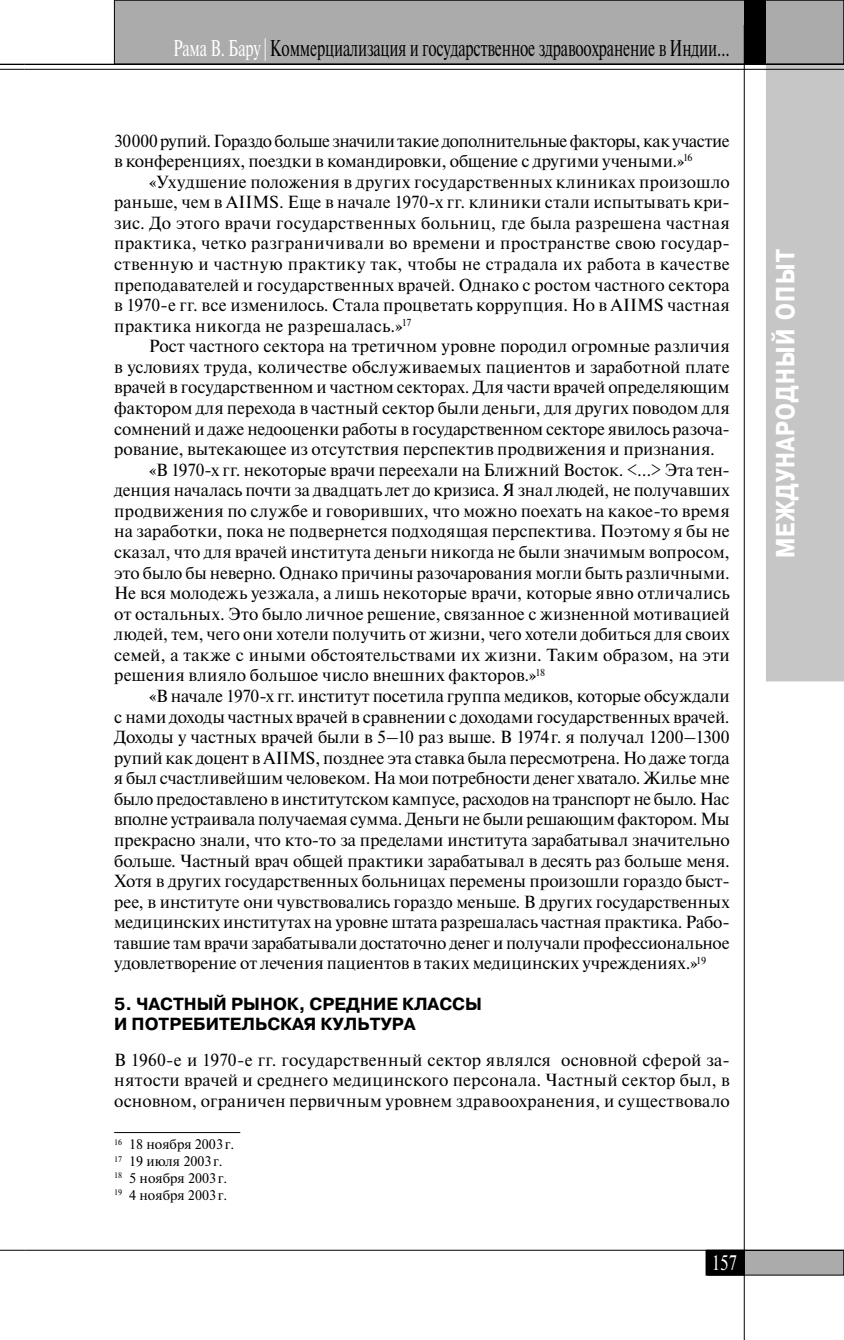
<style>
.page{position:relative;width:844px;height:1340px;background:#fff}
.page>*{position:absolute;margin:0;border:0;box-sizing:border-box;transform-origin:0 0}
.t1{font:700 26.25px "Pragmatica Cond C";letter-spacing:.05em;color:#fff}
.t2{font:22.75px "Newton C";letter-spacing:-.01em;color:#000;scale:.68 1}
.t3{font:21px "Newton C";color:#fff;scale:.8 1}
.t4{font:17.5px/20.5px "Newton C";color:#000;text-align:justify}
.t5{font:17.5px "Newton C";letter-spacing:.02em;color:#000}
.t6{font:700 17.5px/20.7px "Pragmatica C";color:#000}
.t7{font:14px/16.8px "Newton C";color:#000}
.s1{color:#fff}
</style>
<div class="page">
<svg style="left:0;top:64px;width:25px;height:6px"></svg>
<svg style="left:0;top:1249px;width:25px;height:1px"></svg>
<div style="left:766px;top:62px;width:77px;height:619px;background:#c6c6c6"></div>
<hr style="left:25px;top:64px;width:818px;height:1px;background:#000">
<hr style="left:25px;top:69px;width:818px;height:1px;background:#000">
<div style="left:114px;top:0;width:729px;height:64px;background:#ababab"></div>
<div style="left:114px;top:0;width:729px;height:64px;border:1px solid #000"></div>
<div style="left:707px;top:1250px;width:136px;height:25px;background:#ababab"></div>
<div style="left:707px;top:1250px;width:136px;height:25px;border:1px solid #000"></div>
<div style="left:705px;top:1250px;width:39px;height:25px;background:#000"></div>
<div style="left:705px;top:1250px;width:39px;height:25px;border:1px solid #000"></div>
<hr style="left:743px;top:25px;width:1px;height:1314px;background:#000">
<div style="left:744px;top:0;width:22px;height:64px;background:#000"></div>
<hr style="left:25px;top:1249px;width:818px;height:1px;background:#000">
<hr style="left:114px;top:1132px;width:126px;height:1px;background:#000">
<h2 class="t2" style="left:173px;top:40px;width:820px"><span class="s1">Рама В. Бару |</span> Коммерциализация и государственное здравоохранение в Индии…</h2>
<p class="t4" style="left:114px;top:132px;width:617px">30 000 рупий. Гораздо больше значили такие дополнительные факторы, как участие в конференциях, поездки в командировки, общение с другими учеными.»<sup>16</sup></p>
<p class="t4" style="left:114px;top:173px;width:617px;text-indent:35px">«Ухудшение положения в других государственных клиниках произошло раньше, чем в AIIMS. Еще в начале 1970-х гг. клиники стали испытывать кри&shy;зис. До этого врачи государственных больниц, где была разрешена частная практика, четко разграничивали во времени и пространстве свою государ&shy;ственную и частную практику так, чтобы не страдала их работа в качестве преподавателей и государственных врачей. Однако с ростом частного сектора в 1970-е гг. все изменилось. Стала процветать коррупция. Но в AIIMS частная практика никогда не разрешалась.»<sup>17</sup></p>
<p class="t4" style="left:149px;top:337px;width:582px">Рост частного сектора на третичном уровне породил огромные различия</p>
<p class="t4" style="left:114px;top:358px;width:617px">в условиях труда, количестве обслуживаемых пациентов и заработной плате</p>
<p class="t4" style="left:114px;top:378px;width:617px">врачей в государственном и частном секторах. Для части врачей определяющим</p>
<p class="t4" style="left:114px;top:399px;width:617px">фактором для перехода в частный сектор были деньги, для других поводом для</p>
<p class="t4" style="left:114px;top:420px;width:617px">сомнений и даже недооценки работы в государственном секторе явилось разоча-</p>
<p class="t4" style="left:114px;top:440px;width:602px">рование, вытекающее из отсутствия перспектив продвижения и признания.</p>
<p class="t4" style="left:149px;top:461px;width:582px">«В 1970-х гг. некоторые врачи переехали на Ближний Восток. &lt;…&gt; Эта тен-</p>
<p class="t4" style="left:114px;top:481px;width:617px">денция началась почти за двадцать лет до кризиса. Я знал людей, не получавших</p>
<p class="t4" style="left:114px;top:502px;width:617px">продвижения по службе и говоривших, что можно поехать на какое-то время</p>
<p class="t4" style="left:114px;top:522px;width:617px">на заработки, пока не подвернется подходящая перспектива. Поэтому я бы не</p>
<p class="t4" style="left:114px;top:543px;width:617px">сказал, что для врачей института деньги никогда не были значимым вопросом,</p>
<p class="t4" style="left:114px;top:564px;width:617px">это было бы неверно. Однако причины разочарования могли быть различными.</p>
<p class="t4" style="left:114px;top:584px;width:617px">Не вся молодежь уезжала, а лишь некоторые врачи, которые явно отличались</p>
<p class="t4" style="left:114px;top:605px;width:617px">от остальных. Это было личное решение, связанное с жизненной мотивацией</p>
<p class="t4" style="left:114px;top:625px;width:617px">людей, тем, чего они хотели получить от жизни, чего хотели добиться для своих</p>
<p class="t5" style="left:114px;top:648px;width:617px">семей, а также с иными обстоятельствами их жизни. Таким образом, на эти</p>
<p class="t4" style="left:114px;top:666px;width:432px">решения влияло большое число внешних факторов.»<sup>18</sup></p>
<p class="t4" style="left:149px;top:687px;width:582px">«В начале 1970-х гг. институт посетила группа медиков, которые обсуждали</p>
<p class="t4" style="left:114px;top:707px;width:617px">с нами доходы частных врачей в сравнении с доходами государственных врачей.</p>
<p class="t4" style="left:114px;top:728px;width:617px">Доходы у частных врачей были в 5–10 раз выше. В 1974 г. я получал 1200–1300</p>
<p class="t4" style="left:114px;top:749px;width:617px">рупий как доцент в AIIMS, позднее эта ставка была пересмотрена. Но даже тогда</p>
<p class="t4" style="left:114px;top:769px;width:617px">я был счастливейшим человеком. На мои потребности денег хватало. Жилье мне</p>
<p class="t4" style="left:114px;top:790px;width:616px">было предоставлено в институтском кампусе, расходов на транспорт не было. Нас</p>
<p class="t4" style="left:114px;top:810px;width:617px">вполне устраивала получаемая сумма. Деньги не были решающим фактором. Мы</p>
<p class="t4" style="left:114px;top:831px;width:617px">прекрасно знали, что кто-то за пределами института зарабатывал значительно</p>
<p class="t4" style="left:114px;top:851px;width:617px">больше. Частный врач общей практики зарабатывал в десять раз больше меня.</p>
<p class="t4" style="left:114px;top:872px;width:617px">Хотя в других государственных больницах перемены произошли гораздо быст-</p>
<p class="t4" style="left:114px;top:893px;width:617px">рее, в институте они чувствовались гораздо меньше. В других государственных</p>
<p class="t4" style="left:114px;top:913px;width:617px">медицинских институтах на уровне штата разрешалась частная практика. Рабо-</p>
<p class="t4" style="left:114px;top:934px;width:617px">тавшие там врачи зарабатывали достаточно денег и получали профессиональное</p>
<p class="t4" style="left:114px;top:954px;width:593px">удовлетворение от лечения пациентов в таких медицинских учреждениях.»<sup>19</sup></p>
<p class="t6" style="left:114px;top:994px;width:369px">5. ЧАСТНЫЙ РЫНОК, СРЕДНИЕ КЛАССЫ<br>И ПОТРЕБИТЕЛЬСКАЯ КУЛЬТУРА</p>
<p class="t4" style="left:114px;top:1051px;width:617px">В 1960-е и 1970-е гг. государственный сектор являлся основной сферой за&shy;нятости врачей и среднего медицинского персонала. Частный сектор был, в основном, ограничен первичным уровнем здравоохранения, и существовало</p>
<p class="t7" style="left:114px;top:1137px;width:122px"><sup>16</sup> 18 ноября 2003 г.<br><sup>17</sup> 19 июля 2003 г.<br><sup>18</sup> 5 ноября 2003 г.<br><sup>19</sup> 4 ноября 2003 г.</p>
<p class="t3" style="left:711px;top:1255px;width:33px">157</p>
<h1 class="t1" style="left:775px;top:558px;width:310px;rotate:-90deg">МЕЖДУНАРОДНЫЙ ОПЫТ</h1>
</div>
